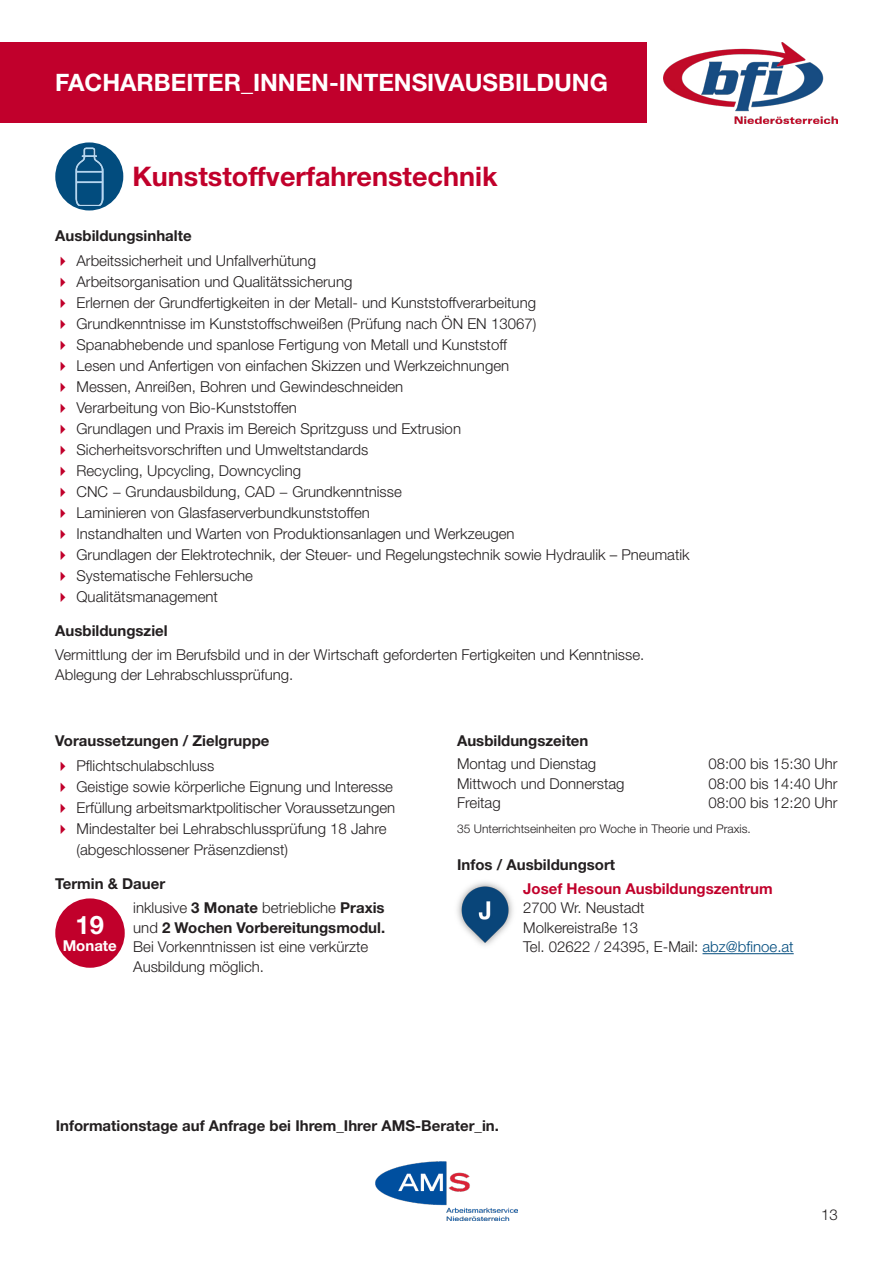
<style>
.page{position:relative;width:893px;height:1263px;background:#fff}
.page>*{position:absolute;margin:0;border:0;box-sizing:border-box;transform-origin:0 0}
.t1{font:700 27px "Helvetica Neue LT Std";color:#c1002b}
.t2{font:700 25.5px "Helvetica Neue LT Std";color:#fff}
.t3{font:700 24px "Helvetica Neue LT Std";color:#fff}
.t4{font:300 15px/21px "Helvetica Neue LT Std";color:#231f20}
.t5{font:700 15px/23.7px "Helvetica Neue LT Std";color:#231f20}
.t6{font:700 15px "Helvetica Neue LT Std";color:#c1002b}
.t7{font:700 15px "Helvetica Neue LT Std";color:#fff}
.t8{font:300 12px "Helvetica Neue LT Std";color:#231f20}
.s1{font-weight:300}
.s2{font-weight:700}
.s3{color:#024c7e}
</style>
<div class="page">
<img style="left:375px;top:1161px;width:143px;height:59px">
<img style="left:664px;top:43px;width:174px;height:80px">
<div style="left:0;top:43px;width:647px;height:80px;background:#c1002c"></div>
<hr style="left:702px;top:953px;width:92px;height:1px;background:#024c7e">
<div style="left:55px;top:898px;width:70px;height:70px;background:#c1002b;border-radius:50%"></div>
<div style="left:55px;top:142px;width:68px;height:68px;background:#024c7e;border-radius:50%"></div>
<img style="left:75px;top:147px;width:28px;height:59px">
<img style="left:457px;top:882px;width:56px;height:64px">
<h3 class="t3" style="left:55px;top:68px;width:554px">FACHARBEITER_INNEN-INTENSIVAUSBILDUNG</h3>
<h1 class="t1" style="left:132px;top:160px;width:367px">Kunststoffverfahrenstechnik</h1>
<p class="t5" style="left:55px;top:223px;width:138px">Ausbildungsinhalte</p>
<p class="t4" style="left:77px;top:250px;width:615px">Arbeitssicherheit und Unfallverhütung<br>Arbeitsorganisation und Qualitätssicherung<br>Erlernen der Grundfertigkeiten in der Metall- und Kunststoffverarbeitung<br>Grundkenntnisse im Kunststoffschweißen (Prüfung nach ÖN EN 13067)<br>Spanabhebende und spanlose Fertigung von Metall und Kunststoff<br>Lesen und Anfertigen von einfachen Skizzen und Werkzeichnungen<br>Messen, Anreißen, Bohren und Gewindeschneiden<br>Verarbeitung von Bio-Kunststoffen<br>Grundlagen und Praxis im Bereich Spritzguss und Extrusion<br>Sicherheitsvorschriften und Umweltstandards<br>Recycling, Upcycling, Downcycling<br>CNC − Grundausbildung, CAD − Grundkenntnisse<br>Laminieren von Glasfaserverbundkunststoffen<br>Instandhalten und Warten von Produktionsanlagen und Werkzeugen<br>Grundlagen der Elektrotechnik, der Steuer- und Regelungstechnik sowie Hydraulik – Pneumatik Systematische Fehlersuche<br>Qualitätsmanagement</p>
<p class="t5" style="left:55px;top:619px;width:114px">Ausbildungsziel</p>
<p class="t4" style="left:55px;top:645px;width:591px;line-height:19.5px">Vermittlung der im Berufsbild und in der Wirtschaft geforderten Fertigkeiten und Kenntnisse.<br>Ablegung der Lehrabschlussprüfung.</p>
<p class="t5" style="left:55px;top:728px;width:216px">Voraussetzungen / Zielgruppe</p>
<p class="t4" style="left:77px;top:755px;width:320px">Pflichtschulabschluss<br>Geistige sowie körperliche Eignung und Interesse Erfüllung arbeitsmarktpolitischer Voraussetzungen Mindestalter bei Lehrabschlussprüfung 18 Jahre (abgeschlossener Präsenzdienst)</p>
<p class="t5" style="left:133px;top:872px;width:253px;text-indent:-78px">Termin &amp; Dauer<br><span class="s1">inklusive</span> 3 Monate <span class="s1">betriebliche</span> Praxis</p>
<p class="t4" style="left:133px;top:917px;width:253px;line-height:19.5px">und <span class="s2">2 Wochen Vorbereitungsmodul.<br></span>Bei Vorkenntnissen ist eine verkürzte<br>Ausbildung möglich.</p>
<h2 class="t2" style="left:76px;top:909px;width:30px">19</h2>
<p class="t7" style="left:63px;top:936px;width:56px">Monate</p>
<p class="t5" style="left:457px;top:728px;width:133px">Ausbildungszeiten</p>
<p class="t4" style="left:457px;top:753px;width:141px">Montag und Dienstag</p>
<p class="t4" style="left:708px;top:753px;width:131px">08:00 bis 15:30 Uhr</p>
<p class="t4" style="left:457px;top:773px;width:169px">Mittwoch und Donnerstag</p>
<p class="t4" style="left:708px;top:773px;width:131px">08:00 bis 14:40 Uhr</p>
<p class="t4" style="left:457px;top:792px;width:45px">Freitag</p>
<p class="t4" style="left:708px;top:792px;width:131px">08:00 bis 12:20 Uhr</p>
<p class="t8" style="left:457px;top:821px;width:295px">35 Unterrichtseinheiten pro Woche in Theorie und Praxis.</p>
<p class="t5" style="left:457px;top:852px;width:160px">Infos / Ausbildungsort</p>
<p class="t6" style="left:523px;top:879px;width:251px">Josef Hesoun Ausbildungszentrum</p>
<p class="t4" style="left:523px;top:898px;width:272px;line-height:19.5px">2700 Wr. Neustadt<br>Molkereistraße 13<br>Tel. 02622 / 24395, E-Mail: <span class="s3">abz@bfinoe.at</span></p>
<p class="t5" style="left:56px;top:1114px;width:445px">Informationstage auf Anfrage bei Ihrem_Ihrer AMS-Berater_in.</p>
<p class="t4" style="left:821px;top:1204px;width:18px">13</p>
</div>
